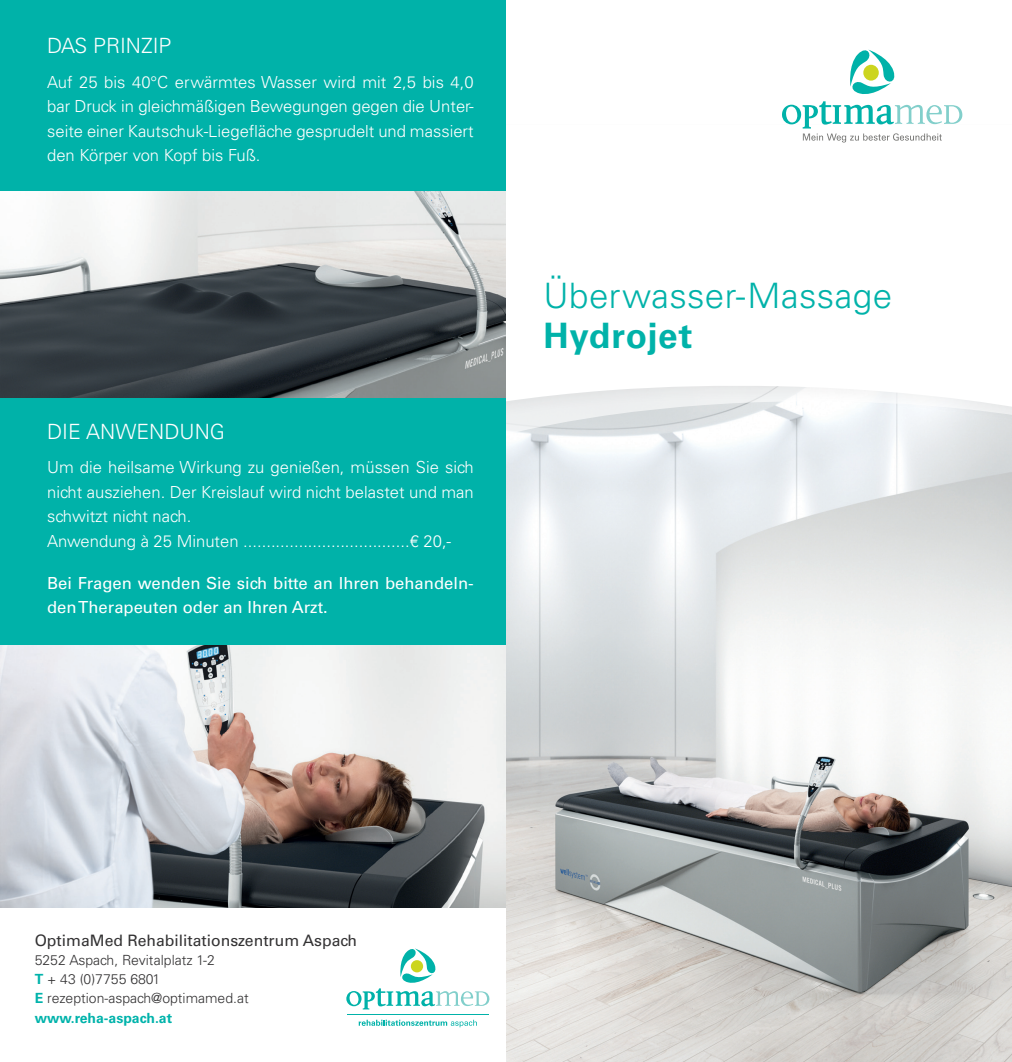
<style>
.page{position:relative;width:1012px;height:1062px;background:#fff}
.page>*{position:absolute;margin:0;border:0;box-sizing:border-box;transform-origin:0 0}
.t1{font:300 35px "Univers LT Std";letter-spacing:.01em;color:#00b2a9}
.t2{font:700 35px "Univers LT Std";letter-spacing:.02em;color:#00b2a9}
.t3{font:300 21px "Univers LT Std";color:#fff}
.t4{font:300 16.62px/24.5px "Univers LT Std";color:#fff;text-align:justify}
.t5{font:16.62px/24.5px "Univers LT Std";color:#fff}
.t6{font:15.75px "Univers LT Std";color:#333233}
.t7{font:300 14px/19.2px "Univers LT Std";color:#333233}
.s1{font-weight:700;color:#00b3ab}
</style>
<div class="page">
<img style="left:506px;top:499px;width:506px;height:563px">
<svg style="left:506px;top:486px;width:506px;height:13px;background:#e2e7ea"></svg>
<svg style="left:506px;top:142px;width:506px;height:344px"></svg>
<svg style="left:782px;top:50px;width:180px;height:92px"></svg>
<div style="left:0;top:0;width:505px;height:645px;background:#00b2a9"></div>
<img style="left:0;top:645px;width:506px;height:262px">
<img style="left:0;top:192px;width:506px;height:205px">
<svg style="left:359px;top:1019px;width:118px;height:8px"></svg>
<hr style="left:347px;top:1014px;width:142px;height:1px;background:#00b2a9">
<svg style="left:346px;top:948px;width:143px;height:61px"></svg>
<p class="t3" style="left:47px;top:33px;width:126px">DAS PRINZIP</p>
<p class="t4" style="left:47px;top:70px;width:428px">Auf 25 bis 40°C erwärmtes Wasser wird mit 2,5 bis 4,0 bar Druck in gleichmäßigen Bewegungen gegen die Unter&shy;seite einer Kautschuk-Liegefläche gesprudelt und massiert den Körper von Kopf bis Fuß.</p>
<p class="t3" style="left:47px;top:418px;width:179px">DIE ANWENDUNG</p>
<p class="t4" style="left:47px;top:455px;width:428px;text-align:left">Um die heilsame Wirkung zu genießen, müssen Sie sich nicht ausziehen. Der Kreislauf wird nicht belastet und man schwitzt nicht nach.<br>Anwendung à 25 Minuten ....................................€ 20,-</p>
<p class="t5" style="left:47px;top:570px;width:428px">Bei Fragen wenden Sie sich bitte an Ihren behandeln&shy;den Therapeuten oder an Ihren Arzt.</p>
<h1 class="t1" style="left:544px;top:275px;width:350px">Überwasser-Massage</h1>
<h1 class="t2" style="left:544px;top:316px;width:150px">Hydrojet</h1>
<p class="t6" style="left:35px;top:930px;width:324px">OptimaMed Rehabilitationszentrum Aspach</p>
<p class="t7" style="left:35px;top:950px;width:216px">5252 Aspach, Revitalplatz 1-2<br><span class="s1">T</span> + 43 (0)7755 6801<br><span class="s1">E</span> rezeption-aspach@optimamed.at <span class="s1">www.reha-aspach.at</span></p>
</div>
